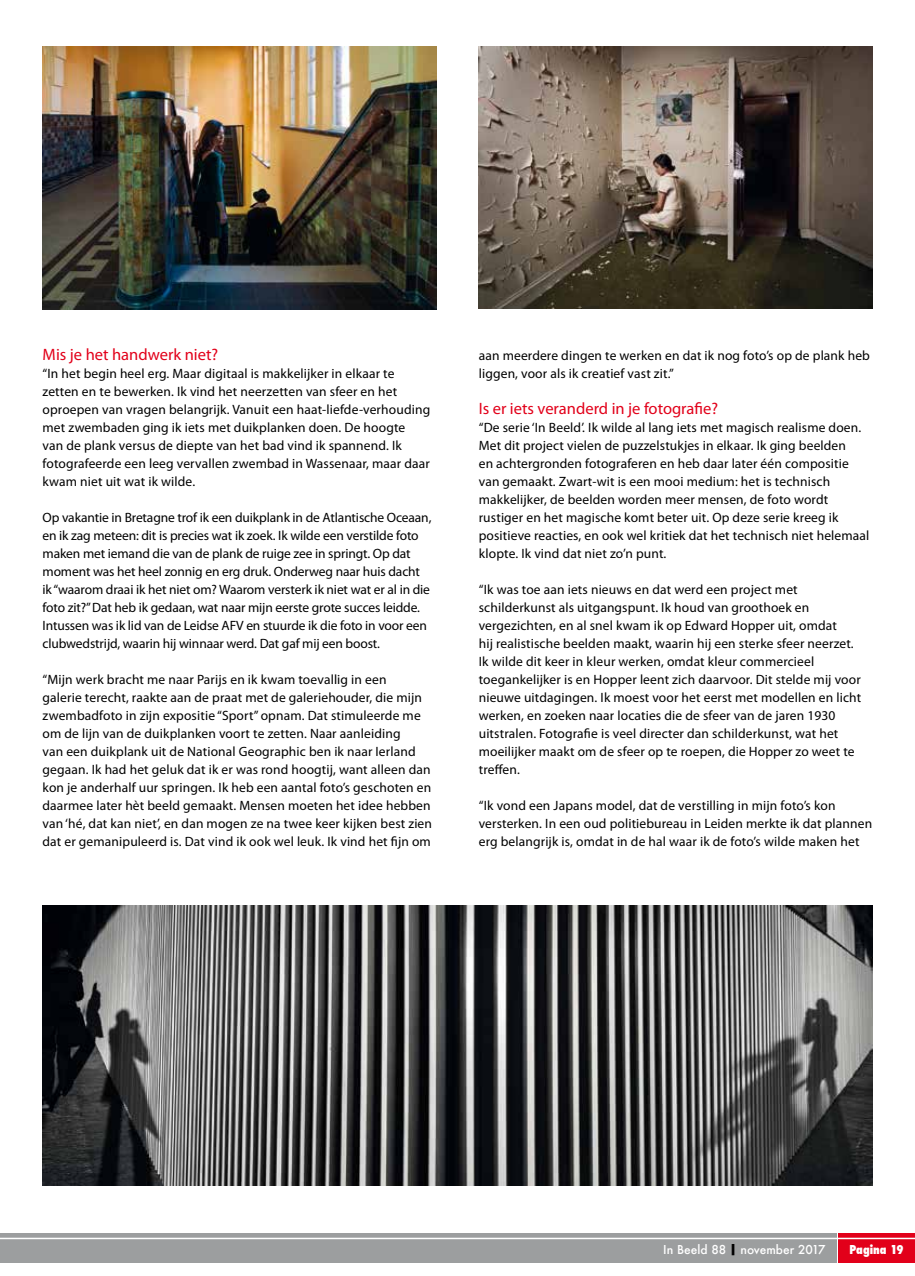
<style>
.page{position:relative;width:915px;height:1276px;background:#fff}
.page>*{position:absolute;margin:0;border:0;box-sizing:border-box;transform-origin:0 0}
.t1{font:16.5px "Myriad Pro";color:#e2001a}
.t2{font:13.5px/18px "Myriad Pro";letter-spacing:.01em;color:#000}
.t3{font:13.5px/18px "Myriad Pro";letter-spacing:-.01em;color:#000}
.t4{font:500 12px "Futura";color:#fff}
.t5{font:800 condensed 12px "Futura";color:#fff}
.s1{font-weight:800;font-stretch:condensed;color:#000}
</style>
<div class="page">
<div style="left:838px;top:1233px;width:76px;height:30px;background:#e2001a"></div>
<div style="left:0;top:1233px;width:836px;height:30px;background:#9c9e9f"></div>
<hr style="left:0;top:1237px;width:914px;height:2px;background:#fff">
<img style="left:43px;top:47px;width:393px;height:263px">
<img style="left:478px;top:47px;width:394px;height:262px">
<img style="left:43px;top:905px;width:829px;height:280px">
<p class="t1" style="left:43px;top:344px;width:177px">Mis je het handwerk niet?</p>
<p class="t2" style="left:43px;top:364px;width:389px">“In het begin heel erg. Maar digitaal is makkelijker in elkaar te zetten en te bewerken. Ik vind het neerzetten van sfeer en het oproepen van vragen belangrijk. Vanuit een haat-liefde-verhouding met zwembaden ging ik iets met duikplanken doen. De hoogte<br>van de plank versus de diepte van het bad vind ik spannend. Ik fotografeerde een leeg vervallen zwembad in Wassenaar, maar daar kwam niet uit wat ik wilde.</p>
<p class="t3" style="left:43px;top:508px;width:390px">Op vakantie in Bretagne trof ik een duikplank in de Atlantische Oceaan, en ik zag meteen: dit is precies wat ik zoek. Ik wilde een verstilde foto maken met iemand die van de plank de ruige zee in springt. Op dat moment was het heel zonnig en erg druk. Onderweg naar huis dacht ik “waarom draai ik het niet om? Waarom versterk ik niet wat er al in die foto zit?” Dat heb ik gedaan, wat naar mijn eerste grote succes leidde.<br>Intussen was ik lid van de Leidse AFV en stuurde ik die foto in voor een clubwedstrijd, waarin hij winnaar werd. Dat gaf mij een boost.</p>
<p class="t2" style="left:43px;top:670px;width:391px">“Mijn werk bracht me naar Parijs en ik kwam toevallig in een<br>galerie terecht, raakte aan de praat met de galeriehouder, die mijn zwembadfoto in zijn expositie “Sport” opnam. Dat stimuleerde me om de lijn van de duikplanken voort te zetten. Naar aanleiding<br>van een duikplank uit de National Geographic ben ik naar Ierland gegaan. Ik had het geluk dat ik er was rond hoogtij, want alleen dan kon je anderhalf uur springen. Ik heb een aantal foto’s geschoten en daarmee later hèt beeld gemaakt. Mensen moeten het idee hebben van ‘hé, dat kan niet’, en dan mogen ze na twee keer kijken best zien dat er gemanipuleerd is. Dat vind ik ook wel leuk. Ik vind het fijn om</p>
<p class="t2" style="left:478px;top:346px;width:392px">aan meerdere dingen te werken en dat ik nog foto’s op de plank heb liggen, voor als ik creatief vast zit.”</p>
<p class="t1" style="left:478px;top:398px;width:241px">Is er iets veranderd in je fotografie?</p>
<p class="t2" style="left:478px;top:418px;width:392px">“De serie ‘In Beeld’. Ik wilde al lang iets met magisch realisme doen.<br>Met dit project vielen de puzzelstukjes in elkaar. Ik ging beelden<br>en achtergronden fotograferen en heb daar later één compositie van gemaakt. Zwart-wit is een mooi medium: het is technisch makkelijker, de beelden worden meer mensen, de foto wordt rustiger en het magische komt beter uit. Op deze serie kreeg ik positieve reacties, en ook wel kritiek dat het technisch niet helemaal klopte. Ik vind dat niet zo’n punt.</p>
<p class="t2" style="left:478px;top:580px;width:384px">“Ik was toe aan iets nieuws en dat werd een project met schilderkunst als uitgangspunt. Ik houd van groothoek en vergezichten, en al snel kwam ik op Edward Hopper uit, omdat<br>hij realistische beelden maakt, waarin hij een sterke sfeer neerzet.<br>Ik wilde dit keer in kleur werken, omdat kleur commercieel toegankelijker is en Hopper leent zich daarvoor. Dit stelde mij voor nieuwe uitdagingen. Ik moest voor het eerst met modellen en licht werken, en zoeken naar locaties die de sfeer van de jaren 1930 uitstralen. Fotografie is veel directer dan schilderkunst, wat het moeilijker maakt om de sfeer op te roepen, die Hopper zo weet te treffen.</p>
<p class="t2" style="left:478px;top:796px;width:395px">“Ik vond een Japans model, dat de verstilling in mijn foto’s kon versterken. In een oud politiebureau in Leiden merkte ik dat plannen erg belangrijk is, omdat in de hal waar ik de foto’s wilde maken het</p>
<p class="t4" style="left:663px;top:1241px;width:164px">In Beeld 88 <span class="s1">|</span> november 2017</p>
<p class="t5" style="left:849px;top:1241px;width:56px">Pagina 19</p>
</div>
